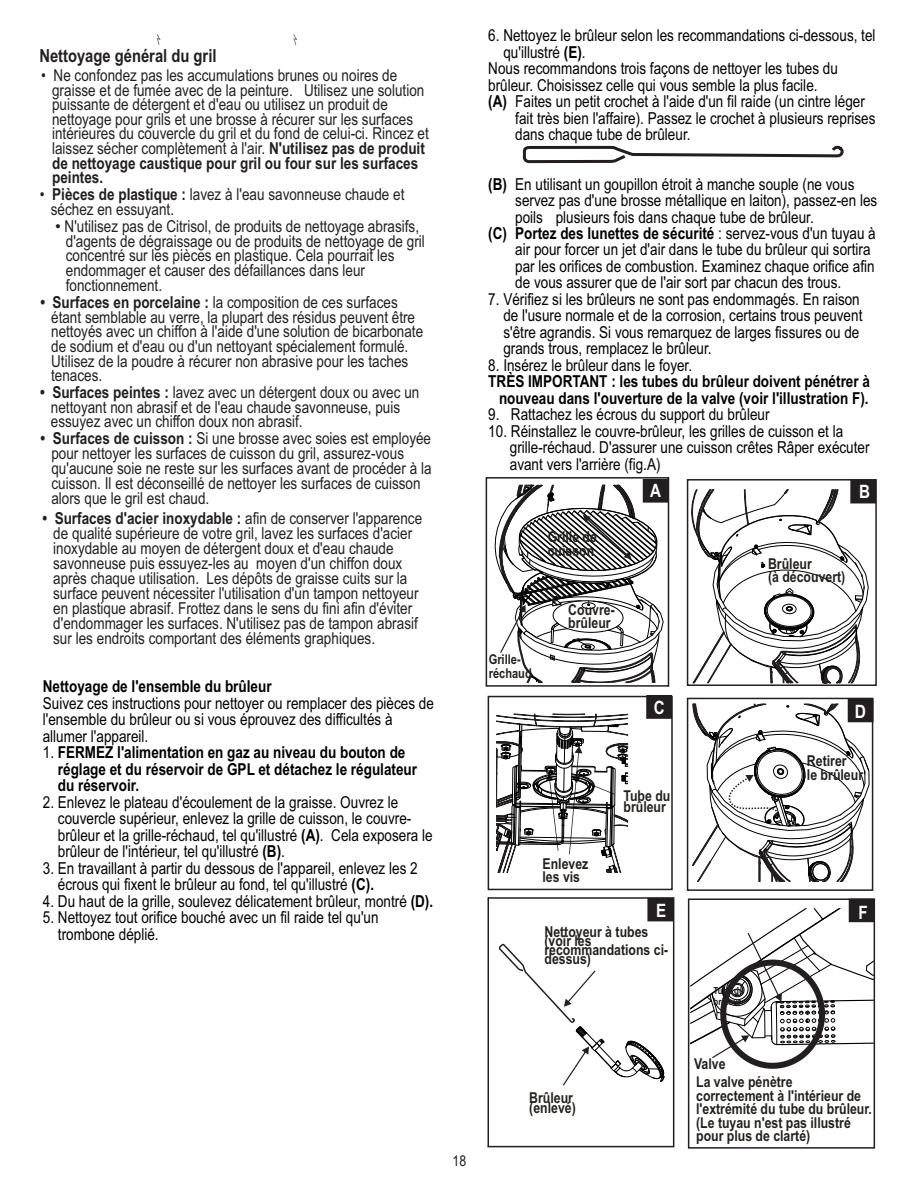
<style>
.page{position:relative;width:918px;height:1188px;background:#fff}
.page>*{position:absolute;margin:0;border:0;box-sizing:border-box;transform-origin:0 0}
.t1{font:700 18.45px "Arial Narrow";color:#fff}
.t2{font:700 18px "Arial Narrow";color:#231f20}
.t3{font:16.5px/14.5px "Arial Narrow";color:#231f20}
.t4{font:16.5px/16.5px "Arial Narrow";color:#000}
.t5{font:700 16.5px/16.5px "Arial Narrow";color:#000;text-align:center}
.t6{font:700 15px/13.5px "Arial Narrow";color:#24211d}
.t7{font:700 15px/13.5px "Arial Narrow";color:#231f20}
.t8{font:15px "Arial Narrow";color:#231f20}
.t9{font:700 13.5px/13.5px "Arial Narrow";color:#24211d}
.t10{font:700 9.75px/10.5px "Arial Narrow";color:#231f20}
.s1{font-weight:700}
.s2{font-family:"Arial"}
.s3{font-weight:400}
</style>
<div class="page">
<div style="left:687px;top:479px;width:190px;height:207px;border:2px solid #231f20"></div>
<svg style="left:691px;top:487px;width:178px;height:198px"></svg>
<svg style="left:486px;top:477px;width:183px;height:421px"></svg>
<div style="left:687px;top:698px;width:186px;height:193px;border:2px solid #231f20"></div>
<svg style="left:693px;top:698px;width:176px;height:184px"></svg>
<svg style="left:488px;top:897px;width:186px;height:250px"></svg>
<svg style="left:498px;top:943px;width:167px;height:152px"></svg>
<div style="left:688px;top:898px;width:187px;height:251px;border:2px solid #231f20"></div>
<svg style="left:690px;top:908px;width:184px;height:161px"></svg>
<div style="left:851px;top:480px;width:25px;height:23px;background:#231f20"></div>
<div style="left:643px;top:479px;width:25px;height:23px;background:#231f20"></div>
<div style="left:647px;top:696px;width:25px;height:22px;background:#231f20"></div>
<div style="left:848px;top:699px;width:25px;height:23px;background:#231f20"></div>
<div style="left:849px;top:899px;width:25px;height:23px;background:#231f20"></div>
<div style="left:648px;top:898px;width:25px;height:23px;background:#231f20"></div>
<svg style="left:522px;top:145px;width:322px;height:19px"></svg>
<svg style="left:156px;top:34px;width:5px;height:11px"></svg>
<svg style="left:293px;top:34px;width:5px;height:12px"></svg>
<p class="t2" style="left:39px;top:49px;width:179px">Nettoyage général du gril</p>
<p class="t3" style="left:52px;top:70px;width:378px;text-indent:-11px">• Ne confondez pas les accumulations brunes ou noires de graisse et de fumée avec de la peinture. Utilisez une solution puissante de détergent et d'eau ou utilisez un produit de nettoyage pour grils et une brosse à récurer sur les surfaces intérieures du couvercle du gril et du fond de celui-ci. Rincez et laissez sécher complètement à l'air. <span class="s1">N'utilisez pas de produit de nettoyage caustique pour gril ou four sur les surfaces peintes.</span></p>
<p class="t3" style="left:51px;top:189px;width:355px;text-indent:-11px">• <span class="s1">Pièces de plastique :</span> lavez à l'eau savonneuse chaude et séchez en essuyant.</p>
<p class="t3" style="left:66px;top:221px;width:361px;text-indent:-11px"><span class="s2">•</span> N'utilisez pas de Citrisol, de produits de nettoyage abrasifs, d'agents de dégraissage ou de produits de nettoyage de gril concentré sur les pièces en plastique. Cela pourrait les endommager et causer des défaillances dans leur fonctionnement.</p>
<p class="t3" style="left:51px;top:297px;width:374px;text-indent:-11px"><span class="s1">• Surfaces en porcelaine :</span> la composition de ces surfaces étant semblable au verre, la plupart des résidus peuvent être nettoyés avec un chiffon à l'aide d'une solution de bicarbonate de sodium et d'eau ou d'un nettoyant spécialement formulé.<br>Utilisez de la poudre à récurer non abrasive pour les taches tenaces.</p>
<p class="t3" style="left:51px;top:387px;width:370px;text-indent:-11px"><span class="s1">• Surfaces peintes :</span> lavez avec un détergent doux ou avec un nettoyant non abrasif et de l'eau chaude savonneuse, puis essuyez avec un chiffon doux non abrasif.</p>
<p class="t3" style="left:51px;top:433px;width:382px;line-height:15px;text-indent:-11px"><span class="s1">• Surfaces de cuisson :</span> Si une brosse avec soies est employée pour nettoyer les surfaces de cuisson du gril, assurez-vous qu'aucune soie ne reste sur les surfaces avant de procéder à la cuisson. Il est déconseillé de nettoyer les surfaces de cuisson alors que le gril est chaud.</p>
<p class="t3" style="left:53px;top:512px;width:371px;line-height:15px;text-indent:-11px"><span class="s1">• Surfaces d'acier inoxydable :</span> afin de conserver l'apparence de qualité supérieure de votre gril, lavez les surfaces d'acier inoxydable au moyen de détergent doux et d'eau chaude savonneuse puis essuyez-les au moyen d'un chiffon doux après chaque utilisation. Les dépôts de graisse cuits sur la surface peuvent nécessiter l'utilisation d'un tampon nettoyeur en plastique abrasif. Frottez dans le sens du fini afin d'éviter d'endommager les surfaces. N'utilisez pas de tampon abrasif sur les endroits comportant des éléments graphiques.</p>
<p class="t5" style="left:43px;top:680px;width:230px">Nettoyage de l'ensemble du brûleur</p>
<p class="t4" style="left:43px;top:696px;width:393px">Suivez ces instructions pour nettoyer ou remplacer des pièces de l'ensemble du brûleur ou si vous éprouvez des difficultés à allumer l'appareil.</p>
<p class="t5" style="left:58px;top:746px;width:361px;text-align:left;text-indent:-15px"><span class="s3">1.</span> FERMEZ l'alimentation en gaz au niveau du bouton de réglage et du réservoir de GPL et détachez le régulateur du réservoir.</p>
<p class="t4" style="left:58px;top:795px;width:376px;text-indent:-15px">2. Enlevez le plateau d'écoulement de la graisse. Ouvrez le couvercle supérieur, enlevez la grille de cuisson, le couvre&shy;brûleur et la grille-réchaud, tel qu'illustré <span class="s1">(A)</span>. Cela exposera le brûleur de l'intérieur, tel qu'illustré <span class="s1">(B)</span>.</p>
<p class="t4" style="left:58px;top:861px;width:361px;text-indent:-15px">3. En travaillant à partir du dessous de l'appareil, enlevez les 2 écrous qui fixent le brûleur au fond, tel qu'illustré <span class="s1">(C).</span></p>
<p class="t4" style="left:43px;top:894px;width:392px">4. Du haut de la grille, soulevez délicatement brûleur, montré <span class="s1">(D).</span></p>
<p class="t4" style="left:58px;top:911px;width:322px;text-indent:-15px">5. Nettoyez tout orifice bouché avec un fil raide tel qu'un trombone déplié.</p>
<p class="t8" style="left:453px;top:1155px;width:15px">18</p>
<p class="t4" style="left:488px;top:29px;width:389px">6. Nettoyez le brûleur selon les recommandations ci-dessous, tel</p>
<p class="t4" style="left:503px;top:45px;width:84px">qu'illustré <span class="s1">(E)</span>.</p>
<p class="t4" style="left:488px;top:62px;width:351px">Nous recommandons trois façons de nettoyer les tubes du</p>
<p class="t4" style="left:488px;top:78px;width:331px">brûleur. Choisissez celle qui vous semble la plus facile.</p>
<p class="t4" style="left:488px;top:95px;width:378px"><span class="s1">(A)</span> Faites un petit crochet à l'aide d'un fil raide (un cintre léger</p>
<p class="t4" style="left:515px;top:111px;width:362px">fait très bien l'affaire). Passez le crochet à plusieurs reprises</p>
<p class="t4" style="left:515px;top:128px;width:177px">dans chaque tube de brûleur.</p>
<p class="t4" style="left:488px;top:177px;width:368px"><span class="s1">(B)</span> En utilisant un goupillon étroit à manche souple (ne vous</p>
<p class="t4" style="left:515px;top:194px;width:364px">servez pas d'une brosse métallique en laiton), passez-en les</p>
<p class="t4" style="left:515px;top:210px;width:300px">poils plusieurs fois dans chaque tube de brûleur.</p>
<p class="t5" style="left:488px;top:226px;width:389px">(C) Portez des lunettes de sécurité <span class="s3">: servez-vous d'un tuyau à</span></p>
<p class="t4" style="left:515px;top:243px;width:357px">air pour forcer un jet d'air dans le tube du brûleur qui sortira</p>
<p class="t4" style="left:515px;top:259px;width:361px">par les orifices de combustion. Examinez chaque orifice afin</p>
<p class="t4" style="left:515px;top:276px;width:327px">de vous assurer que de l'air sort par chacun des trous.</p>
<p class="t4" style="left:503px;top:292px;width:361px;text-indent:-15px">7. Vérifiez si les brûleurs ne sont pas endommagés. En raison de l'usure normale et de la corrosion, certains trous peuvent s'être agrandis. Si vous remarquez de larges fissures ou de grands trous, remplacez le brûleur.</p>
<p class="t4" style="left:488px;top:358px;width:205px">8. Insérez le brûleur dans le foyer.</p>
<p class="t5" style="left:488px;top:375px;width:383px">TRÈS IMPORTANT : les tubes du brûleur doivent pénétrer à nouveau dans l'ouverture de la valve (voir l'illustration F).</p>
<p class="t4" style="left:488px;top:408px;width:283px">9. Rattachez les écrous du support du brûleur</p>
<p class="t4" style="left:510px;top:424px;width:361px;text-indent:-22px">10. Réinstallez le couvre-brûleur, les grilles de cuisson et la grille-réchaud. D'assurer une cuisson crêtes Râper exécuter avant vers l'arrière (fig.A)</p>
<p class="t6" style="left:548px;top:532px;width:51px">Grille de cuisson</p>
<p class="t9" style="left:489px;top:654px;width:45px">Grille&shy;réchaud</p>
<p class="t6" style="left:568px;top:604px;width:48px">Couvre&shy;brûleur</p>
<p class="t1" style="left:650px;top:484px;width:12px">A</p>
<p class="t1" style="left:654px;top:700px;width:12px">C</p>
<p class="t6" style="left:624px;top:791px;width:48px">Tube du</p>
<p class="t6" style="left:624px;top:801px;width:44px">brûleur</p>
<p class="t1" style="left:859px;top:485px;width:12px">B</p>
<p class="t6" style="left:768px;top:558px;width:79px">Brûleur<br>(à découvert)</p>
<p class="t1" style="left:855px;top:705px;width:13px">D</p>
<p class="t7" style="left:807px;top:756px;width:58px">Retirer<br>le brûleur</p>
<p class="t6" style="left:543px;top:858px;width:47px">Enlevez les vis</p>
<p class="t1" style="left:656px;top:904px;width:12px">E</p>
<p class="t1" style="left:858px;top:906px;width:11px">F</p>
<p class="t6" style="left:544px;top:927px;width:105px">Nettoyeur à tubes</p>
<p class="t6" style="left:544px;top:936px;width:49px">(voir les</p>
<p class="t6" style="left:544px;top:945px;width:125px">recommandations ci-</p>
<p class="t6" style="left:544px;top:954px;width:48px">dessus)</p>
<p class="t10" style="left:714px;top:987px;width:32px">Tube du brûleur</p>
<p class="t7" style="left:694px;top:1058px;width:33px">Valve</p>
<p class="t6" style="left:529px;top:1092px;width:45px">Brûleur</p>
<p class="t6" style="left:529px;top:1103px;width:48px">(enlevé)</p>
<p class="t6" style="left:696px;top:1076px;width:177px">La valve pénètre correctement à l'intérieur de l'extrémité du tube du brûleur. (Le tuyau n'est pas illustré pour plus de clarté)</p>
</div>
